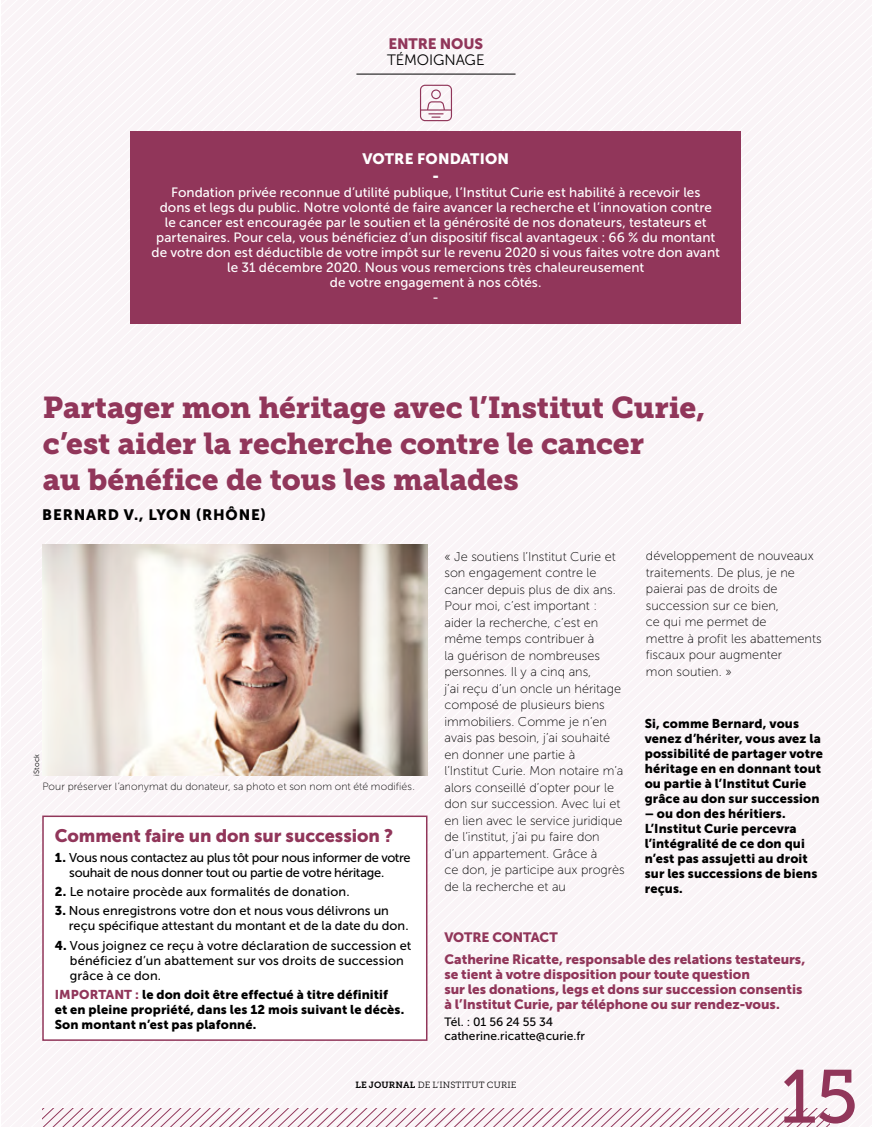
<style>
.page{position:relative;width:872px;height:1127px;background:#fff}
.page>*{position:absolute;margin:0;border:0;box-sizing:border-box;transform-origin:0 0}
.t1{font:75px "Museo Slab 500";color:#91365a}
.t2{font:30px/36px "Museo Slab 900";letter-spacing:-.005em;color:#91365a}
.t3{font:18px "Museo Sans 900";letter-spacing:-.005em;color:#91365a}
.t4{font:15px "Museo Sans 900";letter-spacing:.055em;color:#000}
.t5{font:15px/18px "Museo Sans 900";letter-spacing:.01em;color:#fff;text-align:center}
.t6{font:15px "Museo Sans 300";letter-spacing:-.005em;color:#000}
.t7{font:15px "Museo Sans 900";letter-spacing:-.01em;color:#91365a}
.t8{font:13.5px/15px "Museo Sans 500";letter-spacing:.005em;color:#fff;text-align:center}
.t9{font:13.5px/15px "Museo Sans 900";color:#91365a}
.t10{font:12.75px/16.5px "Museo Sans 100";color:#000}
.t11{font:12.75px/15px "Museo Sans 900";letter-spacing:.01em;color:#000}
.t12{font:12.75px/15px "Museo Sans 500";color:#000}
.t13{font:12.75px/15px "Museo Sans 500";letter-spacing:-.02em;color:#000}
.t14{font:12px/13.5px "Museo Sans 500";color:#000}
.t15{font:10.5px "Museo Sans 100";letter-spacing:.01em;color:#000}
.t16{font:9px "Museo Slab 300";letter-spacing:.02em;color:#000}
.t17{font:7.5px "Museo Sans 300";letter-spacing:.01em;color:#000}
.s1{font-family:"Museo Sans 900"}
.s2{color:#91365a}
.s3{font-family:"Museo Slab 700"}
</style>
<div class="page">
<div style="left:1px;top:0;width:134px;height:1127px;background:#faf4f7"></div>
<div style="left:135px;top:0;width:737px;height:1127px;background:#faf4f7"></div>
<hr style="left:356px;top:74px;width:159px;height:1px;background:#000">
<svg style="left:420px;top:85px;width:32px;height:36px"></svg>
<div style="left:130px;top:132px;width:611px;height:192px;background:#91365a"></div>
<svg style="left:43px;top:1109px;width:786px;height:18px"></svg>
<img style="left:43px;top:544px;width:384px;height:231px">
<div style="left:42px;top:815px;width:385px;height:226px;background:#fff;border:2px solid #91365a"></div>
<p class="t7" style="left:388px;top:35px;width:96px">ENTRE NOUS</p>
<p class="t6" style="left:387px;top:52px;width:99px">TÉMOIGNAGE</p>
<p class="t5" style="left:362px;top:150px;width:148px">VOTRE FONDATION -</p>
<p class="t8" style="left:152px;top:185px;width:570px">Fondation privée reconnue d’utilité publique, l’Institut Curie est habilité à recevoir les<br>dons et legs du public. Notre volonté de faire avancer la recherche et l’innovation contre<br>le cancer est encouragée par le soutien et la générosité de nos donateurs, testateurs et partenaires. Pour cela, vous bénéficiez d’un dispositif fiscal avantageux : 66 % du montant de votre don est déductible de votre impôt sur le revenu 2020 si vous faites votre don avant le 31 décembre 2020. Nous vous remercions très chaleureusement<br>de votre engagement à nos côtés.<br>-</p>
<h2 class="t2" style="left:43px;top:390px;width:664px">Partager mon héritage avec l’Institut Curie, c’est aider la recherche contre le cancer<br>au bénéfice de tous les malades</h2>
<p class="t4" style="left:42px;top:506px;width:225px">BERNARD V., LYON (RHÔNE)</p>
<p class="t17" style="left:32px;top:775px;width:23px;rotate:-90deg">iStock</p>
<p class="t15" style="left:42px;top:781px;width:374px">Pour préserver l’anonymat du donateur, sa photo et son nom ont été modifiés.</p>
<h3 class="t3" style="left:55px;top:825px;width:340px">Comment faire un don sur succession ?</h3>
<p class="t13" style="left:69px;top:850px;width:343px;text-indent:-15px"><span class="s1">1.</span> Vous nous contactez au plus tôt pour nous informer de votre souhait de nous donner tout ou partie de votre héritage.</p>
<p class="t12" style="left:55px;top:884px;width:296px"><span class="s1">2.</span> Le notaire procède aux formalités de donation.</p>
<p class="t12" style="left:69px;top:903px;width:341px;text-indent:-14px"><span class="s1">3.</span> Nous enregistrons votre don et nous vous délivrons un reçu spécifique attestant du montant et de la date du don.</p>
<p class="t12" style="left:70px;top:938px;width:343px;text-indent:-15px"><span class="s1">4.</span> Vous joignez ce reçu à votre déclaration de succession et bénéficiez d’un abattement sur vos droits de succession grâce à ce don.</p>
<p class="t11" style="left:55px;top:987px;width:351px"><span class="s2">IMPORTANT :</span> le don doit être effectué à titre définitif<br>et en pleine propriété, dans les 12 mois suivant le décès.<br>Son montant n’est pas plafonné.</p>
<p class="t10" style="left:444px;top:548px;width:182px">« Je soutiens l’Institut Curie et son engagement contre le cancer depuis plus de dix ans.<br>Pour moi, c’est important : aider la recherche, c’est en même temps contribuer à<br>la guérison de nombreuses personnes. Il y a cinq ans,<br>j’ai reçu d’un oncle un héritage composé de plusieurs biens immobiliers. Comme je n’en avais pas besoin, j’ai souhaité en donner une partie à<br>l’Institut Curie. Mon notaire m’a alors conseillé d’opter pour le don sur succession. Avec lui et en lien avec le service juridique de l’institut, j’ai pu faire don d’un appartement. Grâce à<br>ce don, je participe aux progrès de la recherche et au</p>
<p class="t10" style="left:646px;top:548px;width:177px">développement de nouveaux traitements. De plus, je ne paierai pas de droits de succession sur ce bien,<br>ce qui me permet de<br>mettre à profit les abattements fiscaux pour augmenter<br>mon soutien. »</p>
<p class="t11" style="left:644px;top:716px;width:180px">Si, comme Bernard, vous venez d’hériter, vous avez la possibilité de partager votre héritage en en donnant tout ou partie à l’Institut Curie grâce au don sur succession</p>
<p class="t11" style="left:644px;top:806px;width:174px">– ou don des héritiers.<br>L’Institut Curie percevra l’intégralité de ce don qui n’est pas assujetti au droit sur les successions de biens reçus.</p>
<p class="t9" style="left:444px;top:929px;width:115px">VOTRE CONTACT</p>
<p class="t9" style="left:444px;top:951px;width:362px">Catherine Ricatte, responsable des relations testateurs, se tient à votre disposition pour toute question<br>sur les donations, legs et dons sur succession consentis à l’Institut Curie, par téléphone ou sur rendez-vous.</p>
<p class="t14" style="left:444px;top:1015px;width:142px">Tél. : 01 56 24 55 34 catherine.ricatte@curie.fr</p>
<p class="t16" style="left:355px;top:1079px;width:163px"><span class="s3">LE JOURNAL</span> DE L’INSTITUT CURIE</p>
<h1 class="t1" style="left:780px;top:1055px;width:79px">15</h1>
</div>
